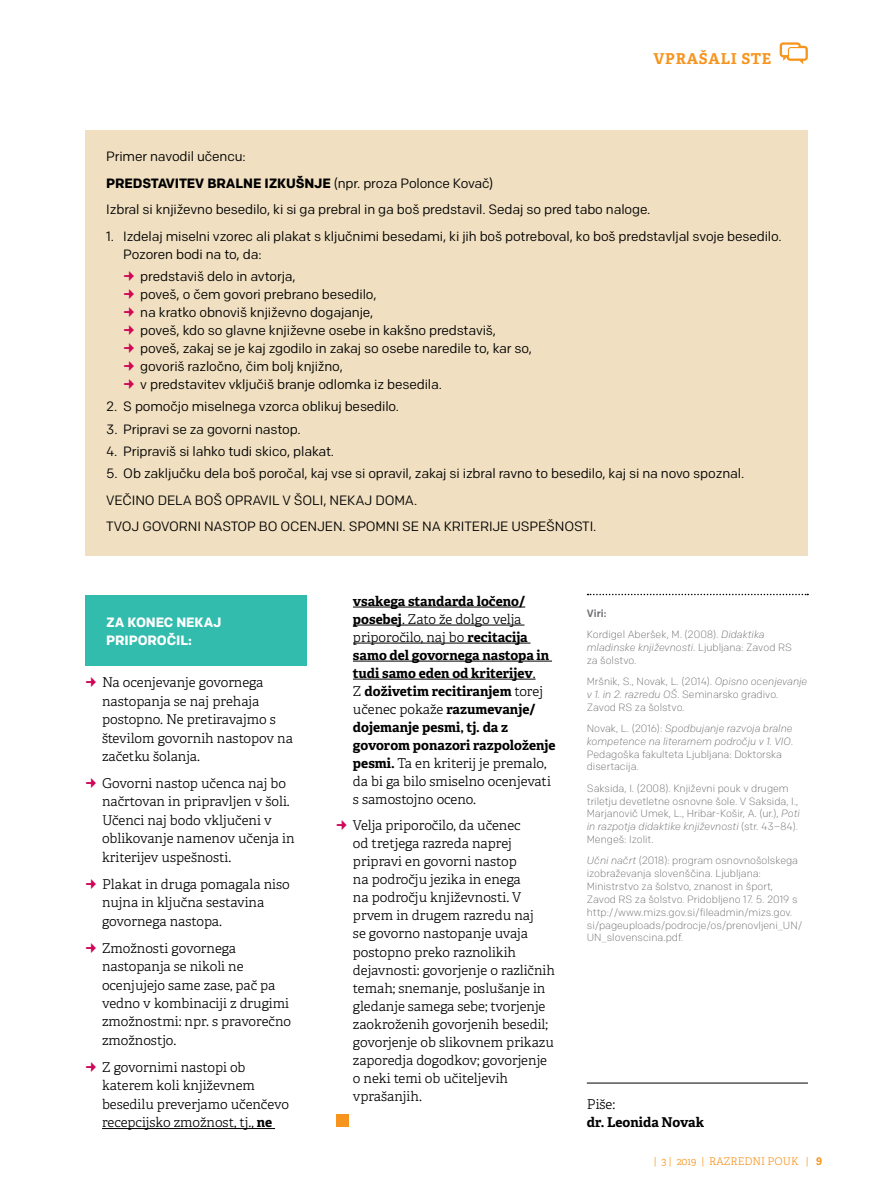
<style>
.page{position:relative;width:893px;height:1191px;background:#fff}
.page>*{position:absolute;margin:0;border:0;box-sizing:border-box;transform-origin:0 0}
.t1{font:700 15px "Adelle";letter-spacing:.05em;color:#f7941e}
.t2{font:300 13.5px/18.5px "Adelle";color:#000}
.t3{font:13.5px/18px "Chrono";letter-spacing:-.01em;color:#000}
.t4{font:700 13.5px/18px "Adelle";color:#000}
.t5{font:700 13.5px "Chrono";letter-spacing:-.01em;color:#000}
.t6{font:700 13.5px/18px "Chrono";letter-spacing:-.01em;color:#fff}
.t7{font:300 10.5px/12.9px "Chrono";color:#6d6e71}
.t8{font:300 10.5px "Adelle";color:#f7941e}
.s1{font-weight:700}
.s2{font-weight:300}
.s3{font-weight:500}
.s4{font-style:italic}
.s5{font-family:"Adelle Sans";font-weight:700}
</style>
<div class="page">
<svg style="left:780px;top:42px;width:28px;height:22px"></svg>
<hr style="left:102px;top:1128px;width:173px;height:1px;background:#000">
<div style="left:85px;top:595px;width:221px;height:71px;background:#32bcad"></div>
<hr style="left:353px;top:606px;width:172px;height:1px;background:#000">
<hr style="left:353px;top:624px;width:171px;height:1px;background:#000">
<hr style="left:353px;top:643px;width:177px;height:1px;background:#000">
<hr style="left:353px;top:661px;width:199px;height:1px;background:#000">
<hr style="left:353px;top:679px;width:183px;height:1px;background:#000">
<div style="left:336px;top:1114px;width:12px;height:13px;background:#f7941e"></div>
<svg style="left:588px;top:594px;width:220px;height:1px"></svg>
<hr style="left:587px;top:1082px;width:221px;height:1px;background:#000">
<div style="left:85px;top:130px;width:723px;height:426px;background:#f0e0c1"></div>
<p class="t1" style="left:653px;top:49px;width:12px">vpr</p>
<p class="t1" style="left:687px;top:49px;width:86px">ašali ste</p>
<p class="t3" style="left:106px;top:147px;width:141px">Primer navodil učencu:</p>
<p class="t5" style="left:106px;top:175px;width:45px">PREDSTAVITEV</p>
<p class="t5" style="left:207px;top:175px;width:107px">BRALNE IZKUŠNJE</p>
<p class="t3" style="left:106px;top:170px;width:546px;line-height:26.5px;text-indent:228px">(npr. proza Polonce Kovač)<br>Izbral si književno besedilo, ki si ga prebral in ga boš predstavil. Sedaj so pred tabo naloge.</p>
<p class="t3" style="left:123px;top:227px;width:660px;text-indent:-17px">1. Izdelaj miselni vzorec ali plakat s ključnimi besedami, ki jih boš potreboval, ko boš predstavljal svoje besedilo.<br>Pozoren bodi na to, da:</p>
<p class="t3" style="left:140px;top:267px;width:393px">predstaviš delo in avtorja,<br>poveš, o čem govori prebrano besedilo,<br>na kratko obnoviš književno dogajanje,<br>poveš, kdo so glavne književne osebe in kakšno predstaviš, poveš, zakaj se je kaj zgodilo in zakaj so osebe naredile to, kar so, govoriš razločno, čim bolj knjižno,<br>v predstavitev vključiš branje odlomka iz besedila.</p>
<p class="t3" style="left:106px;top:397px;width:294px">2. S pomočjo miselnega vzorca oblikuj besedilo.</p>
<p class="t3" style="left:106px;top:420px;width:196px">3. Pripravi se za govorni nastop.</p>
<p class="t3" style="left:106px;top:442px;width:229px">4. Pripraviš si lahko tudi skico, plakat.</p>
<p class="t3" style="left:106px;top:460px;width:639px;line-height:26.5px">5. Ob zaključku dela boš poročal, kaj vse si opravil, zakaj si izbral ravno to besedilo, kaj si na novo spoznal.<br>VEČINO DELA BOŠ OPRAVIL V ŠOLI, NEKAJ DOMA.<br>TVOJ GOVORNI NASTOP BO OCENJEN. SPOMNI SE NA KRITERIJE USPEŠNOSTI.</p>
<p class="t6" style="left:106px;top:613px;width:40px">ZA KONEC</p>
<p class="t6" style="left:106px;top:613px;width:107px;text-indent:70px">NE KAJ<br>PRIPOROČIL:</p>
<p class="t2" style="left:102px;top:673px;width:192px">Na ocenjevanje govornega nastopanja se naj prehaja postopno. Ne pretiravajmo s številom govornih nastopov na začetku šolanja.</p>
<p class="t2" style="left:102px;top:774px;width:194px">Govorni nastop učenca naj bo načrtovan in pripravljen v šoli.<br>Učenci naj bodo vključeni v oblikovanje namenov učenja in kriterijev uspešnosti.</p>
<p class="t2" style="left:102px;top:875px;width:189px">Plakat in druga pomagala niso nujna in ključna sestavina govornega nastopa.</p>
<p class="t2" style="left:102px;top:939px;width:191px">Zmožnosti govornega nastopanja se nikoli ne ocenjujejo same zase, pač pa vedno v kombinaciji z drugimi zmožnostmi: npr. s pravorečno zmožnostjo.</p>
<p class="t2" style="left:102px;top:1058px;width:188px">Z govornimi nastopi ob katerem koli književnem besedilu preverjamo učenčevo recepcijsko zmožnost, tj., <span class="s1">ne</span></p>
<p class="t4" style="left:353px;top:592px;width:204px">vsakega standarda ločeno/ posebej<span class="s2">. Zato že dolgo velja priporočilo, naj bo</span> recitacija samo del govornega nastopa in tudi samo eden od kriterijev<span class="s2">.<br>Z</span> doživetim recitiranjem <span class="s2">torej učenec pokaže</span> razumevanje/ dojemanje pesmi, tj. da z govorom ponazori razpoloženje pesmi. <span class="s2">Ta en kriterij je premalo, da bi ga bilo smiselno ocenjevati s samostojno oceno.</span></p>
<p class="t2" style="left:353px;top:817px;width:204px;line-height:18px">Velja priporočilo, da učenec<br>od tretjega razreda naprej pripravi en govorni nastop<br>na področju jezika in enega<br>na področju književnosti. V prvem in drugem razredu naj<br>se govorno nastopanje uvaja postopno preko raznolikih dejavnosti: govorjenje o različnih temah; snemanje, poslušanje in gledanje samega sebe; tvorjenje zaokroženih govorjenih besedil; govorjenje ob slikovnem prikazu zaporedja dogodkov; govorjenje o neki temi ob učiteljevih vprašanjih.</p>
<p class="t7" style="left:587px;top:602px;width:179px;line-height:21.3px"><span class="s3">Viri:<br></span>Kordigel Aberšek, M. (2008). <span class="s4">Didaktika</span></p>
<p class="t7" style="left:587px;top:640px;width:207px"><span class="s4">mladinske književnosti</span>. Ljubljana: Zavod RS za šolstvo.</p>
<p class="t7" style="left:587px;top:674px;width:222px">Mršnik, S., Novak, L. (2014). <span class="s4">Opisno ocenjevanje v 1. in 2. razredu OŠ</span>. Seminarsko gradivo.<br>Zavod RS za šolstvo.</p>
<p class="t7" style="left:587px;top:721px;width:208px">Novak, L. (2016): <span class="s4">Spodbujanje razvoja bralne kompetence na literarnem področju v 1. VIO</span>.<br>Pedagoška fakulteta Ljubljana: Doktorska disertacija.</p>
<p class="t7" style="left:587px;top:781px;width:215px">Saksida, I. (2008). Književni pouk v drugem triletju devetletne osnovne šole. V Saksida, I., Marjanovič Umek, L., Hribar-Košir, A. (ur.), <span class="s4">Poti in razpotja didaktike književnosti</span> (str. 43–84).<br>Mengeš: Izolit.</p>
<p class="t7" style="left:587px;top:854px;width:217px"><span class="s4">Učni načrt</span> (2018): program osnovnošolskega izobraževanja slovenščina. Ljubljana:<br>Ministrstvo za šolstvo, znanost in šport, Zavod RS za šolstvo. Pridobljeno 17. 5. 2019 s http://www.mizs.gov.si/fileadmin/mizs.gov. si/pageuploads/podrocje/os/prenovljeni_UN/ UN_slovenscina.pdf.</p>
<p class="t2" style="left:587px;top:1095px;width:30px">Piše:</p>
<p class="t4" style="left:587px;top:1113px;width:119px">dr. Leonida Novak</p>
<p class="t8" style="left:654px;top:1154px;width:170px">| 3 | 2019 | RAZREDNI POUK | <span class="s5">9</span></p>
</div>
